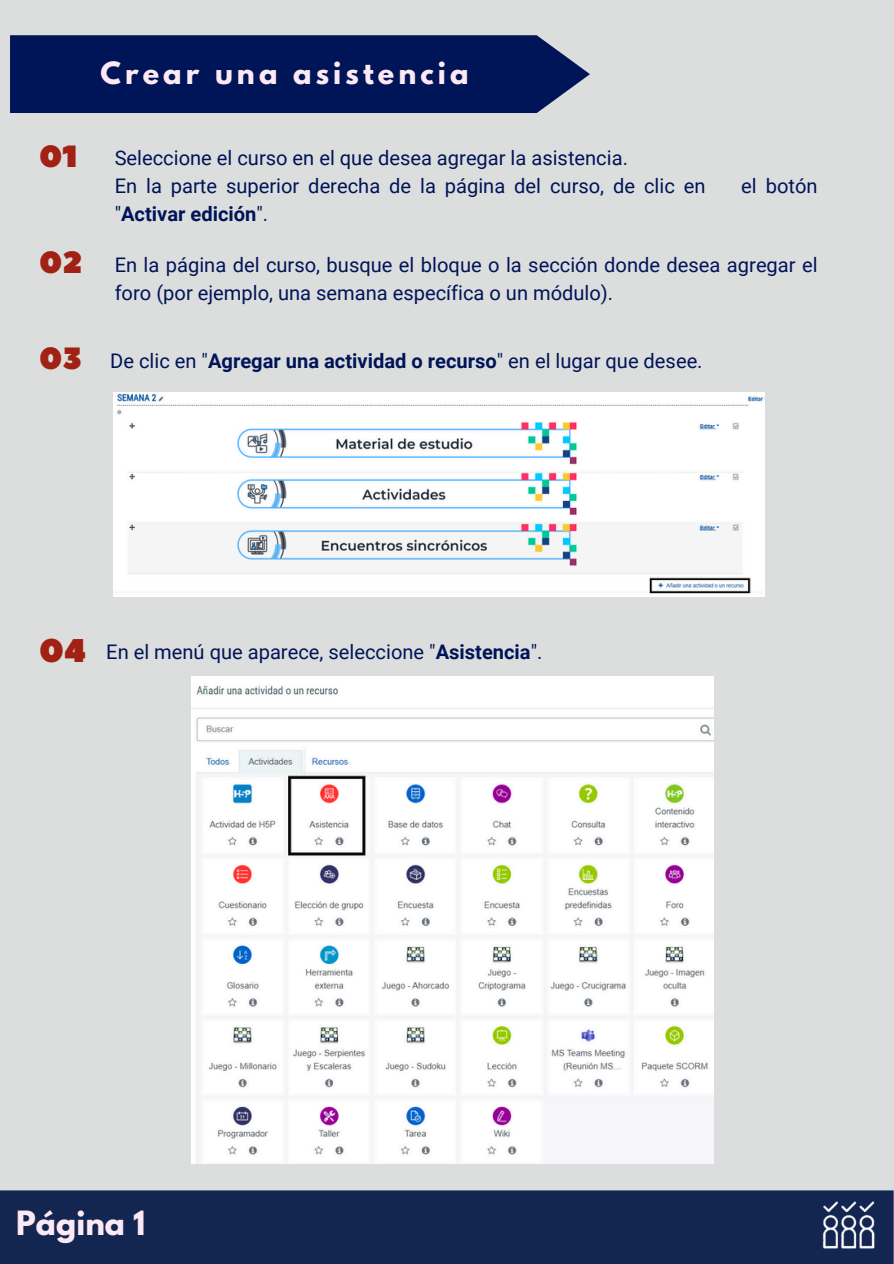
<style>
.page{position:relative;width:894px;height:1264px;background:#fff}
.page>*{position:absolute;margin:0;border:0;box-sizing:border-box;transform-origin:0 0}
.t1{font:32.85px "Peace Sans";color:#a22115}
.t2{font:30.6px "Peace Sans";color:#a22115}
.t3{font:700 29.55px "League Spartan";color:#fce9f3}
.t4{font:700 27.15px "League Spartan";letter-spacing:.15em;color:#fce9f3}
.t5{font:20.1px/28.2px "Roboto";color:#001458}
.t6{font:700 20.1px "Roboto";color:#001458}
.s1{font-weight:400}
.s2{font-weight:700}
</style>
<div class="page">
<div style="left:0;top:0;width:893px;height:1263px;background:#dcdedd"></div>
<div style="left:0;top:1190px;width:893px;height:73px;background:#132652"></div>
<div style="left:10px;top:35px;width:579px;height:78px;background:#001458"></div>
<img style="left:114px;top:392px;width:650px;height:204px">
<img style="left:191px;top:676px;width:522px;height:487px">
<img style="left:822px;top:1201px;width:53px;height:47px">
<p class="t4" style="left:100px;top:59px;width:369px">Crear una asistencia</p>
<p class="t2" style="left:39px;top:136px;width:40px">01</p>
<p class="t5" style="left:115px;top:144px;width:514px">Seleccione el curso en el que desea agregar la asistencia.</p>
<p class="t5" style="left:115px;top:172px;width:592px">En la parte superior derecha de la página del curso, de clic en</p>
<p class="t5" style="left:741px;top:172px;width:78px">el botón</p>
<p class="t6" style="left:115px;top:203px;width:155px"><span class="s1">"</span>Activar edición<span class="s1">".</span></p>
<p class="t2" style="left:39px;top:242px;width:45px">02</p>
<p class="t5" style="left:115px;top:251px;width:704px">En la página del curso, busque el bloque o la sección donde desea agregar el foro (por ejemplo, una semana específica o un módulo).</p>
<p class="t2" style="left:39px;top:338px;width:44px">03</p>
<p class="t5" style="left:110px;top:347px;width:593px">De clic en "<span class="s2">Agregar una actividad o recurso</span>" en el lugar que desee.</p>
<p class="t1" style="left:39px;top:629px;width:48px">04</p>
<p class="t5" style="left:106px;top:638px;width:437px">En el menú que aparece, seleccione "<span class="s2">Asistencia</span>".</p>
<h1 class="t3" style="left:16px;top:1207px;width:131px">Página 1</h1>
</div>
